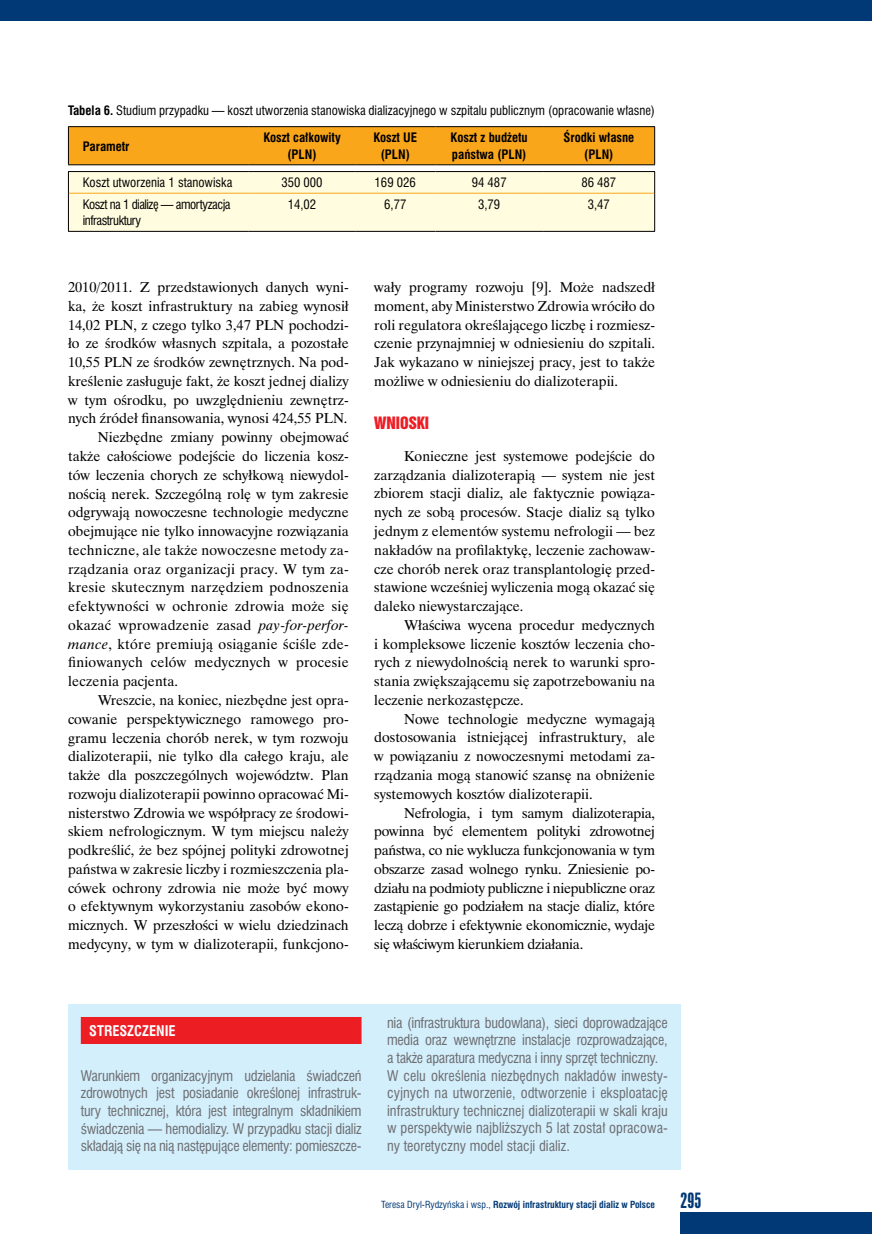
<style>
.page{position:relative;width:872px;height:1234px;background:#fff}
.page>*{position:absolute;margin:0;border:0;box-sizing:border-box;transform-origin:0 0}
.t1{font:18px "Swis 924 PL";color:#003976}
.t2{font:14.25px/18.8px "Time Ibis EE";color:#000;text-align:justify}
.t3{font:14.25px "Time Ibis EE";letter-spacing:.02em;color:#000}
.t4{font:14.25px "Swis 921 PL";color:#ed1d24}
.t5{font:13.5px/17.5px "Swis 721 Cn PL";color:#6d6e71;text-align:justify}
.t6{font:700 13.5px "Swis 721 Cn PL";color:#fff}
.t7{font:12px "Swis 721 Cn PL";color:#000}
.t8{font:700 12px/16.5px "Swis 721 Cn PL";color:#000;text-align:center}
.t9{font:12px/16.5px "Swis 721 Cn PL";letter-spacing:-.04em;color:#000}
.t10{font:700 9px "Swis 721 Cn PL";color:#003976}
.s1{font-weight:700}
.s2{font-style:italic}
.s3{font-weight:400}
</style>
<div class="page">
<div style="left:680px;top:1212px;width:192px;height:21px;background:#003976"></div>
<div style="left:0;top:0;width:872px;height:21px;background:#003976"></div>
<div style="left:69px;top:127px;width:585px;height:37px;background:#faa61a"></div>
<hr style="left:68px;top:126px;width:181px;height:1px;background:#000">
<hr style="left:68px;top:127px;width:1px;height:37px;background:#000">
<hr style="left:249px;top:126px;width:106px;height:1px;background:#000">
<hr style="left:355px;top:126px;width:80px;height:1px;background:#000">
<hr style="left:435px;top:126px;width:108px;height:1px;background:#000">
<hr style="left:543px;top:126px;width:112px;height:1px;background:#000">
<hr style="left:654px;top:127px;width:1px;height:37px;background:#000">
<hr style="left:68px;top:164px;width:181px;height:1px;background:#000">
<hr style="left:249px;top:164px;width:106px;height:1px;background:#000">
<hr style="left:355px;top:164px;width:80px;height:1px;background:#000">
<hr style="left:435px;top:164px;width:108px;height:1px;background:#000">
<hr style="left:543px;top:164px;width:112px;height:1px;background:#000">
<svg style="left:68px;top:171px;width:587px;height:60px"></svg>
<hr style="left:68px;top:193px;width:1px;height:38px;background:#000">
<hr style="left:654px;top:193px;width:1px;height:38px;background:#000">
<hr style="left:68px;top:231px;width:181px;height:1px;background:#000">
<hr style="left:249px;top:231px;width:106px;height:1px;background:#000">
<hr style="left:355px;top:231px;width:80px;height:1px;background:#000">
<hr style="left:435px;top:231px;width:108px;height:1px;background:#000">
<hr style="left:543px;top:231px;width:112px;height:1px;background:#000">
<div style="left:68px;top:1003px;width:612px;height:166px;background:#d4effc"></div>
<div style="left:81px;top:1016px;width:280px;height:27px;background:#ed1d24"></div>
<p class="t7" style="left:68px;top:103px;width:588px"><span class="s1">Tabela 6.</span> Studium przypadku — koszt utworzenia stanowiska dializacyjnego w szpitalu publicznym (opracowanie własne)</p>
<p class="t8" style="left:83px;top:138px;width:48px">Parametr</p>
<p class="t8" style="left:263px;top:129px;width:79px">Koszt całkowity (PLN)</p>
<p class="t8" style="left:373px;top:129px;width:45px">Koszt UE (PLN)</p>
<p class="t8" style="left:450px;top:129px;width:79px;text-align:left">Koszt z budżetu państwa (PLN)</p>
<p class="t8" style="left:563px;top:129px;width:72px">Środki własne (PLN)</p>
<p class="t7" style="left:83px;top:175px;width:151px">Koszt utworzenia 1 stanowiska</p>
<p class="t7" style="left:281px;top:175px;width:43px">350 000</p>
<p class="t7" style="left:374px;top:175px;width:43px">169 026</p>
<p class="t7" style="left:472px;top:175px;width:36px">94 487</p>
<p class="t7" style="left:581px;top:175px;width:36px">86 487</p>
<p class="t9" style="left:83px;top:196px;width:149px">Koszt na 1 dializę — amortyzacja infrastruktury</p>
<p class="t7" style="left:288px;top:196px;width:30px">14,02</p>
<p class="t7" style="left:384px;top:196px;width:24px">6,77</p>
<p class="t7" style="left:478px;top:196px;width:24px">3,79</p>
<p class="t7" style="left:588px;top:196px;width:24px">3,47</p>
<p class="t2" style="left:68px;top:277px;width:282px">2010/2011. Z przedstawionych danych wyni-</p>
<p class="t2" style="left:68px;top:296px;width:282px">ka, że koszt infrastruktury na zabieg wynosił</p>
<p class="t2" style="left:68px;top:315px;width:282px">14,02 PLN, z czego tylko 3,47 PLN pochodzi-</p>
<p class="t2" style="left:68px;top:334px;width:282px">ło ze środków własnych szpitala, a pozostałe</p>
<p class="t2" style="left:68px;top:352px;width:282px">10,55 PLN ze środków zewnętrznych. Na pod-</p>
<p class="t2" style="left:68px;top:371px;width:282px">kreślenie zasługuje fakt, że koszt jednej dializy</p>
<p class="t2" style="left:68px;top:390px;width:282px">w tym ośrodku, po uwzględnieniu zewnętrz-</p>
<p class="t2" style="left:68px;top:409px;width:281px">nych źródeł finansowania, wynosi 424,55 PLN.</p>
<p class="t2" style="left:98px;top:427px;width:252px">Niezbędne zmiany powinny obejmować</p>
<p class="t2" style="left:68px;top:446px;width:282px">także całościowe podejście do liczenia kosz-</p>
<p class="t2" style="left:68px;top:465px;width:282px">tów leczenia chorych ze schyłkową niewydol-</p>
<p class="t2" style="left:68px;top:484px;width:282px">nością nerek. Szczególną rolę w tym zakresie</p>
<p class="t2" style="left:68px;top:503px;width:282px">odgrywają nowoczesne technologie medyczne</p>
<p class="t2" style="left:68px;top:521px;width:282px">obejmujące nie tylko innowacyjne rozwiązania</p>
<p class="t3" style="left:68px;top:541px;width:282px">techniczne, ale także nowoczesne metody za-</p>
<p class="t3" style="left:68px;top:559px;width:282px">rządzania oraz organizacji pracy. W tym za-</p>
<p class="t3" style="left:68px;top:578px;width:282px">kresie skutecznym narzędziem podnoszenia</p>
<p class="t3" style="left:68px;top:597px;width:282px">efektywności w ochronie zdrowia może się</p>
<p class="t3" style="left:68px;top:616px;width:282px">okazać wprowadzenie zasad <span class="s2">pay-for-perfor-</span></p>
<p class="t3" style="left:68px;top:634px;width:282px"><span class="s2">mance</span>, które premiują osiąganie ściśle zde-</p>
<p class="t3" style="left:68px;top:653px;width:282px">finiowanych celów medycznych w procesie</p>
<p class="t2" style="left:68px;top:671px;width:111px">leczenia pacjenta.</p>
<p class="t2" style="left:98px;top:690px;width:252px">Wreszcie, na koniec, niezbędne jest opra-</p>
<p class="t2" style="left:68px;top:709px;width:282px">cowanie perspektywicznego ramowego pro-</p>
<p class="t2" style="left:68px;top:728px;width:282px">gramu leczenia chorób nerek, w tym rozwoju</p>
<p class="t2" style="left:68px;top:746px;width:282px">dializoterapii, nie tylko dla całego kraju, ale</p>
<p class="t2" style="left:68px;top:765px;width:282px">także dla poszczególnych województw. Plan</p>
<p class="t2" style="left:68px;top:784px;width:282px">rozwoju dializoterapii powinno opracować Mi-</p>
<p class="t2" style="left:68px;top:803px;width:282px">nisterstwo Zdrowia we współpracy ze środowi-</p>
<p class="t2" style="left:68px;top:821px;width:282px">skiem nefrologicznym. W tym miejscu należy</p>
<p class="t2" style="left:68px;top:840px;width:282px">podkreślić, że bez spójnej polityki zdrowotnej</p>
<p class="t2" style="left:68px;top:859px;width:282px">państwa w zakresie liczby i rozmieszczenia pla-</p>
<p class="t2" style="left:68px;top:878px;width:282px">cówek ochrony zdrowia nie może być mowy</p>
<p class="t2" style="left:68px;top:896px;width:282px">o efektywnym wykorzystaniu zasobów ekono-</p>
<p class="t2" style="left:68px;top:915px;width:282px">micznych. W przeszłości w wielu dziedzinach</p>
<p class="t2" style="left:68px;top:934px;width:282px">medycyny, w tym w dializoterapii, funkcjono-</p>
<p class="t2" style="left:374px;top:277px;width:282px">wały programy rozwoju [9]. Może nadszedł moment, aby Ministerstwo Zdrowia wróciło do roli regulatora określającego liczbę i rozmiesz&shy;czenie przynajmniej w odniesieniu do szpitali.<br>Jak wykazano w niniejszej pracy, jest to także możliwe w odniesieniu do dializoterapii.</p>
<p class="t4" style="left:374px;top:413px;width:56px">WNIOSKI</p>
<p class="t2" style="left:374px;top:446px;width:282px;text-indent:30px">Konieczne jest systemowe podejście do zarządzania dializoterapią — system nie jest zbiorem stacji dializ, ale faktycznie powiąza&shy;nych ze sobą procesów. Stacje dializ są tylko jednym z elementów systemu nefrologii — bez nakładów na profilaktykę, leczenie zachowaw&shy;cze chorób nerek oraz transplantologię przed&shy;stawione wcześniej wyliczenia mogą okazać się daleko niewystarczające.</p>
<p class="t2" style="left:374px;top:615px;width:282px;text-indent:30px">Właściwa wycena procedur medycznych i kompleksowe liczenie kosztów leczenia cho&shy;rych z niewydolnością nerek to warunki spro&shy;stania zwiększającemu się zapotrzebowaniu na leczenie nerkozastępcze.</p>
<p class="t2" style="left:374px;top:709px;width:282px;text-indent:30px">Nowe technologie medyczne wymagają dostosowania istniejącej infrastruktury, ale w powiązaniu z nowoczesnymi metodami za&shy;rządzania mogą stanowić szansę na obniżenie systemowych kosztów dializoterapii.</p>
<p class="t2" style="left:374px;top:802px;width:282px;text-indent:30px">Nefrologia, i tym samym dializoterapia, powinna być elementem polityki zdrowotnej państwa, co nie wyklucza funkcjonowania w tym obszarze zasad wolnego rynku. Zniesienie po&shy;działu na podmioty publiczne i niepubliczne oraz zastąpienie go podziałem na stacje dializ, które leczą dobrze i efektywnie ekonomicznie, wydaje się właściwym kierunkiem działania.</p>
<p class="t6" style="left:89px;top:1022px;width:88px">STRESZCZENIE</p>
<p class="t5" style="left:81px;top:1066px;width:282px">Warunkiem organizacyjnym udzielania świadczeń zdrowotnych jest posiadanie określonej infrastruk&shy;tury technicznej, która jest integralnym składnikiem świadczenia — hemodializy. W przypadku stacji dializ składają się na nią następujące elementy: pomieszcze-</p>
<p class="t5" style="left:387px;top:1013px;width:282px;text-align:left">nia (infrastruktura budowlana), sieci doprowadzające media oraz wewnętrzne instalacje rozprowadzające, a także aparatura medyczna i inny sprzęt techniczny.<br>W celu określenia niezbędnych nakładów inwesty&shy;cyjnych na utworzenie, odtworzenie i eksploatację infrastruktury technicznej dializoterapii w skali kraju w perspektywie najbliższych 5 lat został opracowa&shy;ny teoretyczny model stacji dializ.</p>
<p class="t10" style="left:381px;top:1198px;width:275px"><span class="s3">Teresa Dryl-Rydzyńska i wsp.,</span> Rozwój infrastruktury stacji dializ w Polsce</p>
<p class="t1" style="left:680px;top:1187px;width:22px">295</p>
</div>
